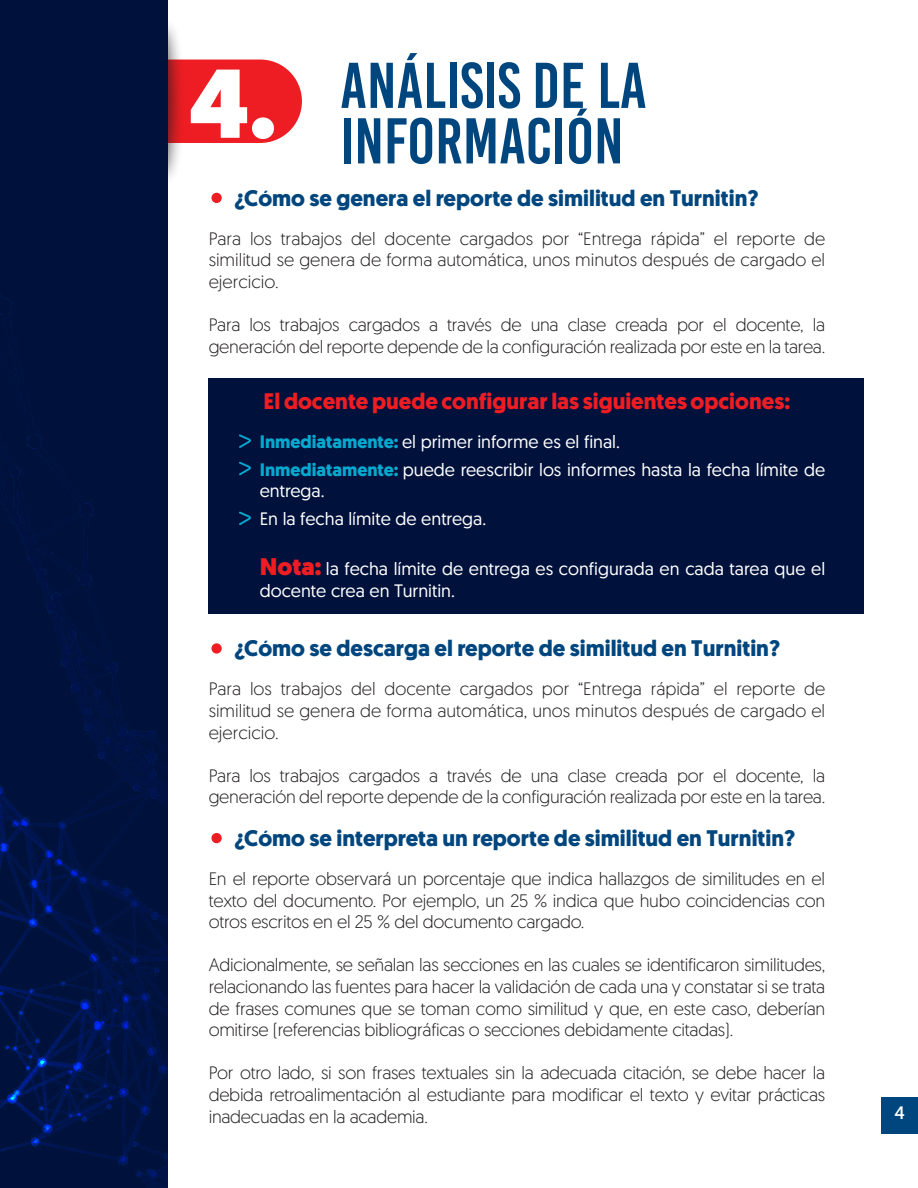
<style>
.page{position:relative;width:918px;height:1188px;background:#fff}
.page>*{position:absolute;margin:0;border:0;box-sizing:border-box;transform-origin:0 0}
.t1{font:64.5px/55.5px "Bebas Kai";color:#00467e}
.t2{font:700 22.5px "Geomanist";color:#00467e}
.t3{font:700 22.5px "Geomanist";color:#ee1d23}
.t4{font:300 18px/21.6px "Geomanist";letter-spacing:-.015em;color:#231f20;text-align:justify}
.t5{font:18px/27.6px "Geomanist";color:#fff}
.t6{font:18px "Geomanist";color:#fff}
.s1{font-family:"Geomanist";font-weight:900;font-size:97.5px;color:#fff}
.s2{font-weight:700;color:#03a9cf}
.s3{font-weight:900;font-size:24px;color:#ee1d23}
</style>
<div class="page">
<div style="left:882px;top:1097px;width:36px;height:36px;background:#00467e"></div>
<svg style="left:185px;top:60px;width:117px;height:83px;background:#ef2e33"></svg>
<div style="left:136px;top:17px;width:49px;height:170px;background:#231f20;opacity:.75"></div>
<img style="left:0;top:0;width:167px;height:1188px">
<div style="left:211px;top:193px;width:11px;height:10px;background:#ee1d23;border-radius:50%"></div>
<div style="left:211px;top:643px;width:11px;height:11px;background:#ee1d23;border-radius:50%"></div>
<div style="left:211px;top:833px;width:11px;height:10px;background:#ee1d23;border-radius:50%"></div>
<div style="left:209px;top:378px;width:655px;height:236px;background:#00113c"></div>
<svg style="left:239px;top:434px;width:12px;height:14px"></svg>
<svg style="left:239px;top:462px;width:12px;height:13px"></svg>
<svg style="left:239px;top:511px;width:12px;height:14px"></svg>
<h1 class="t1" style="left:340px;top:58px;width:308px;text-indent:-152px"><span class="s1">4.</span> ANÁLISIS DE LA<br>INFORMACIÓN</h1>
<p class="t2" style="left:234px;top:183px;width:526px">¿Cómo se genera el reporte de similitud en Turnitin?</p>
<p class="t4" style="left:209px;top:227px;width:618px">Para los trabajos del docente cargados por “Entrega rápida” el reporte de similitud se genera de forma automática, unos minutos después de cargado el ejercicio.</p>
<p class="t4" style="left:209px;top:313px;width:618px">Para los trabajos cargados a través de una clase creada por el docente, la generación del reporte depende de la configuración realizada por este en la tarea.</p>
<p class="t3" style="left:264px;top:386px;width:528px">El docente puede configurar las siguientes opciones:</p>
<p class="t5" style="left:260px;top:427px;width:567px"><span class="s2">Inmediatamente:</span> el primer informe es el final.<br><span class="s2">Inmediatamente:</span> puede reescribir los informes hasta la fecha límite de</p>
<p class="t5" style="left:260px;top:477px;width:228px">entrega.<br>En la fecha límite de entrega.</p>
<p class="t5" style="left:260px;top:558px;width:567px;line-height:21.6px"><span class="s3">Nota:</span> la fecha límite de entrega es configurada en cada tarea que el docente crea en Turnitin.</p>
<p class="t2" style="left:234px;top:633px;width:547px">¿Cómo se descarga el reporte de similitud en Turnitin?</p>
<p class="t4" style="left:209px;top:678px;width:618px">Para los trabajos del docente cargados por “Entrega rápida” el reporte de similitud se genera de forma automática, unos minutos después de cargado el ejercicio.</p>
<p class="t4" style="left:209px;top:764px;width:618px">Para los trabajos cargados a través de una clase creada por el docente, la generación del reporte depende de la configuración realizada por este en la tarea.</p>
<p class="t2" style="left:234px;top:823px;width:562px">¿Cómo se interpreta un reporte de similitud en Turnitin?</p>
<p class="t4" style="left:209px;top:867px;width:618px">En el reporte observará un porcentaje que indica hallazgos de similitudes en el texto del documento. Por ejemplo, un 25 % indica que hubo coincidencias con otros escritos en el 25 % del documento cargado.</p>
<p class="t4" style="left:209px;top:954px;width:618px">Adicionalmente, se señalan las secciones en las cuales se identificaron similitudes, relacionando las fuentes para hacer la validación de cada una y constatar si se trata de frases comunes que se toman como similitud y que, en este caso, deberían omitirse (referencias bibliográficas o secciones debidamente citadas).</p>
<p class="t4" style="left:209px;top:1062px;width:618px">Por otro lado, si son frases textuales sin la adecuada citación, se debe hacer la debida retroalimentación al estudiante para modificar el texto y evitar prácticas inadecuadas en la academia.</p>
<p class="t6" style="left:895px;top:1101px;width:12px">4</p>
</div>
